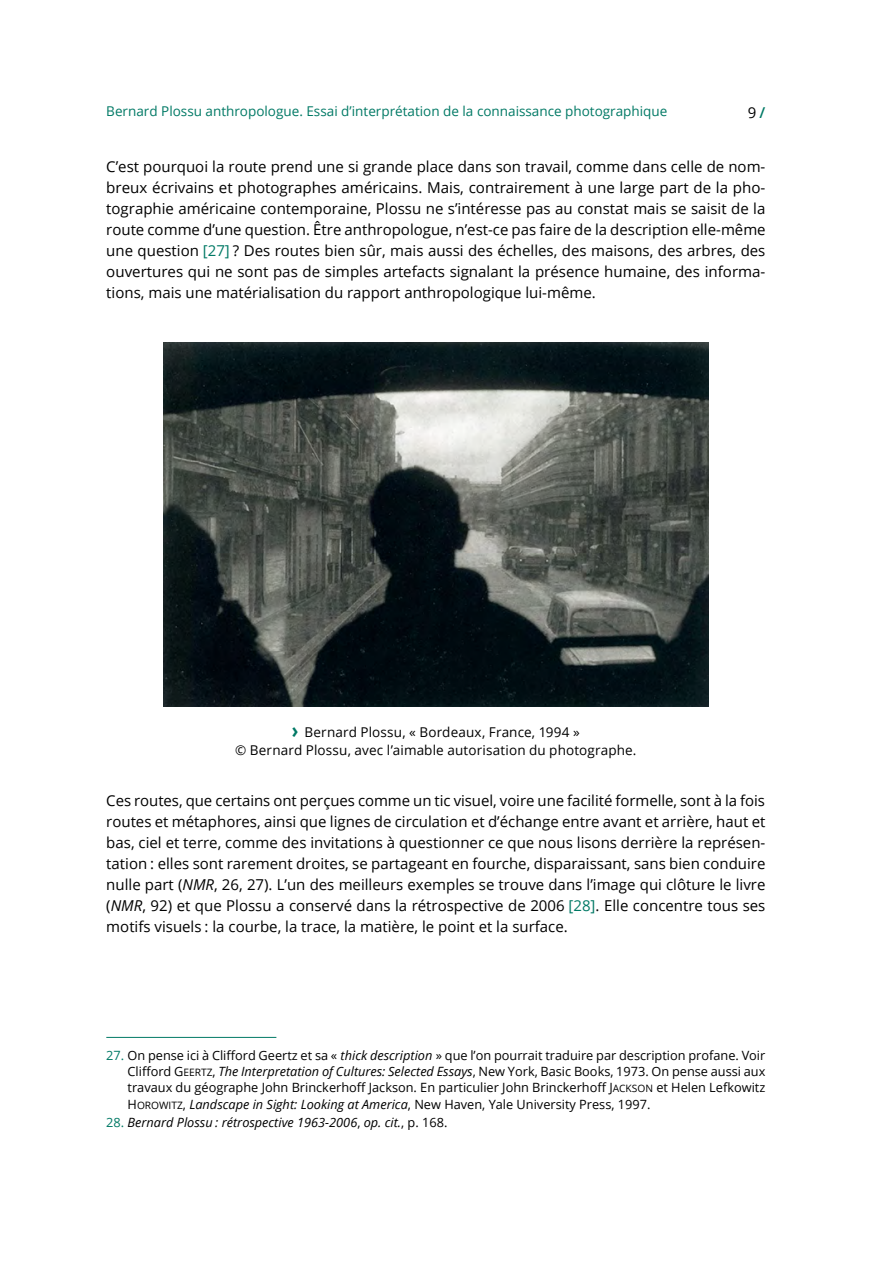
<style>
.page{position:relative;width:893px;height:1263px;background:#fff}
.page>*{position:absolute;margin:0;border:0;box-sizing:border-box;transform-origin:0 0}
.t1{font:15px/21px "Open Sans";color:#000;text-align:justify}
.t2{font:13.5px/18px "Open Sans";letter-spacing:.01em;color:#000;text-align:center}
.t3{font:13.5px "Open Sans";color:#007965}
.t4{font:12.75px/16.2px "Open Sans";color:#000;text-align:justify}
.t5{font:italic 12.75px "Open Sans";color:#000}
.s1{font-weight:600;color:#007965}
.s2{color:#007965}
.s3{font-weight:700;font-size:21.6px;color:#007965}
.s4{font-style:italic}
.s5{font-family:"Open Sans SC800"}
.s6{font-family:"Open Sans SC800";font-size:10.2px}
.s7{font-style:normal;color:#007965}
.s8{font-style:normal}
</style>
<div class="page">
<hr style="left:106px;top:1037px;width:170px;height:1px;background:#007965">
<img style="left:164px;top:343px;width:544px;height:363px">
<p class="t3" style="left:106px;top:102px;width:563px">Bernard Plossu anthropologue. Essai d’interprétation de la connaissance photographique</p>
<p class="t1" style="left:748px;top:101px;width:19px">9 <span class="s1">/</span></p>
<p class="t1" style="left:106px;top:156px;width:661px">C’est pourquoi la route prend une si grande place dans son travail, comme dans celle de nom&shy;breux écrivains et photographes américains. Mais, contrairement à une large part de la pho&shy;tographie américaine contemporaine, Plossu ne s’intéresse pas au constat mais se saisit de la route comme d’une question. Être anthropologue, n’est-ce pas faire de la description elle-même une question <span class="s2">[27]</span> ? Des routes bien sûr, mais aussi des échelles, des maisons, des arbres, des ouvertures qui ne sont pas de simples artefacts signalant la présence humaine, des informa&shy;tions, mais une matérialisation du rapport anthropologique lui-même.</p>
<p class="t2" style="left:235px;top:723px;width:403px"><span class="s3">›</span> Bernard Plossu, « Bordeaux, France, 1994 »<br>© Bernard Plossu, avec l’aimable autorisation du photographe.</p>
<p class="t1" style="left:106px;top:790px;width:661px">Ces routes, que certains ont perçues comme un tic visuel, voire une facilité formelle, sont à la fois routes et métaphores, ainsi que lignes de circulation et d’échange entre avant et arrière, haut et bas, ciel et terre, comme des invitations à questionner ce que nous lisons derrière la représen&shy;tation : elles sont rarement droites, se partageant en fourche, disparaissant, sans bien conduire nulle part (<span class="s4">NMR</span>, 26, 27). L’un des meilleurs exemples se trouve dans l’image qui clôture le livre (<span class="s4">NMR</span>, 92) et que Plossu a conservé dans la rétrospective de 2006 <span class="s2">[28]</span>. Elle concentre tous ses motifs visuels : la courbe, la trace, la matière, le point et la surface.</p>
<p class="t4" style="left:128px;top:1047px;width:639px;text-indent:-21px"><span class="s2">27.</span> On pense ici à Clifford Geertz et sa « <span class="s4">thick description</span> » que l’on pourrait traduire par description profane. Voir Clifford <span class="s5">G</span> <span class="s6">EERTZ</span>, <span class="s4">The Interpretation of Cultures: Selected Essays</span>, New York, Basic Books, 1973. On pense aussi aux travaux du géographe John Brinckerhoff Jackson. En particulier John Brinckerhoff <span class="s5">J</span><span class="s6">ACKSON</span> et Helen Lefkowitz <span class="s5">H</span> <span class="s6">OROWITZ</span>, <span class="s4">Landscape in Sight: Looking at America</span>, New Haven, Yale University Press, 1997.</p>
<p class="t5" style="left:106px;top:1113px;width:343px"><span class="s7">28.</span> Bernard Plossu : rétrospective 1963-2006<span class="s8">,</span> op. cit.<span class="s8">, p. 168.</span></p>
</div>
